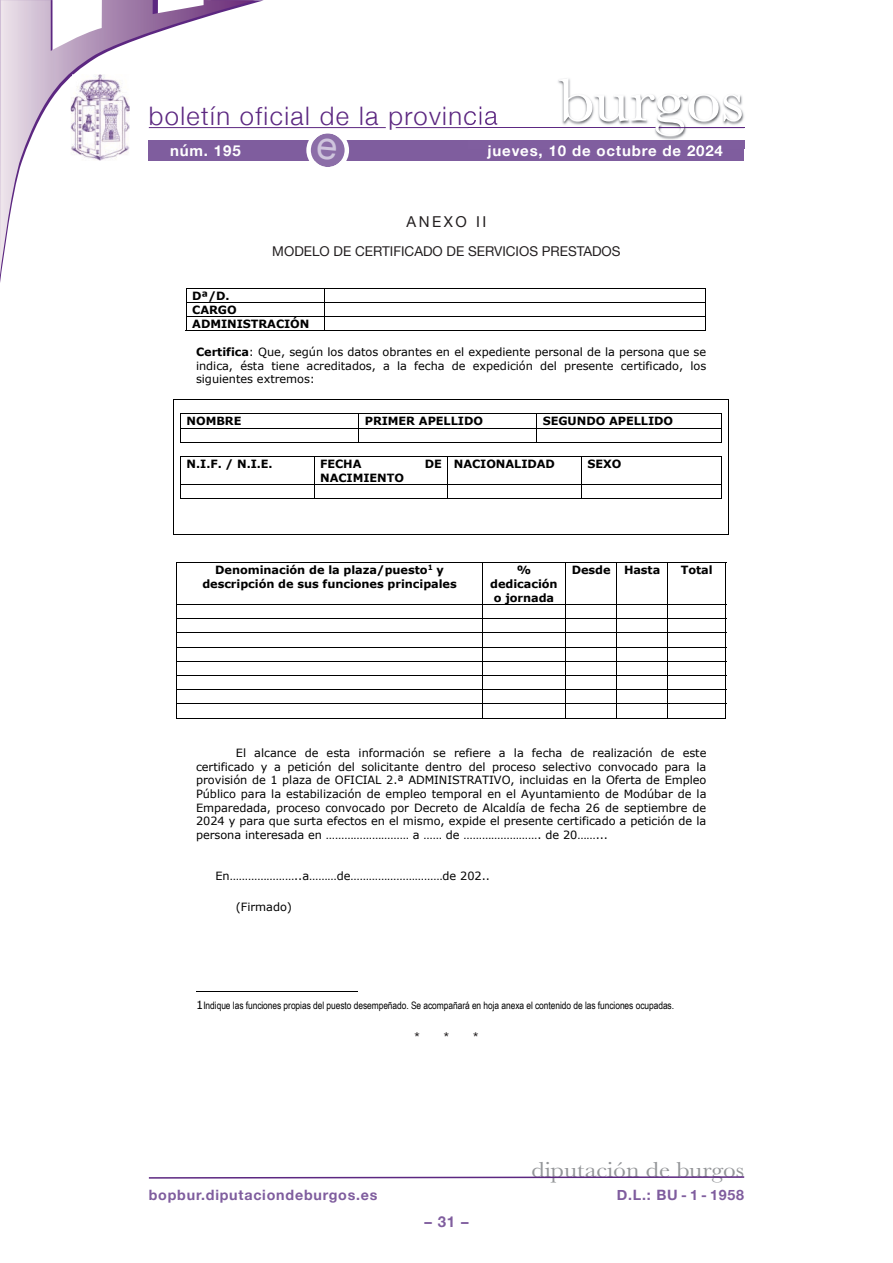
<style>
.page{position:relative;width:893px;height:1263px;background:#fff}
.page>*{position:absolute;margin:0;border:0;box-sizing:border-box;transform-origin:0 0}
.t1{font:63px "Baskerville";letter-spacing:-.01em;color:#fff;scale:1.12 1}
.t2{font:300 25.5px "Helvetica Neue";letter-spacing:.055em;color:#5c2781}
.t3{font:22.5px "Baskerville";color:#939598;scale:1.12 1}
.t4{font:700 15px "Helvetica Neue";letter-spacing:.055em;color:#fff}
.t5{font:15px "Helvetica Neue";letter-spacing:.165em;color:#231f20}
.t6{font:700 15px "Helvetica Neue";color:#7f5d9e}
.t7{font:700 14.25px "Helvetica Neue";letter-spacing:.055em;color:#7f5d9e}
.t8{font:13.5px "Helvetica Neue";color:#231f20}
.t9{font:11.4px/13.6px "Verdana";letter-spacing:-.005em;color:#000}
.t10{font:700 11.4px/13.8px "Verdana";letter-spacing:-.005em;color:#000;text-align:center}
.t11{font:10.2px "Arial Narrow";letter-spacing:-.005em;color:#000}
.s1{font-weight:700}
.s2{font-family:"Verdana";font-size:11.4px}
</style>
<div class="page">
<hr style="left:396px;top:127px;width:348px;height:1px;background:#5c2781">
<hr style="left:149px;top:127px;width:237px;height:1px;background:#5c2781">
<svg style="left:0;top:0;width:255px;height:275px"></svg>
<div style="left:149px;top:140px;width:595px;height:20px;background:#7f5d9e"></div>
<svg style="left:148px;top:1176px;width:597px;height:3px"></svg>
<img style="left:468px;top:78px;width:277px;height:71px">
<img style="left:468px;top:127px;width:191px;height:1px">
<img style="left:468px;top:140px;width:276px;height:9px">
<img style="left:487px;top:145px;width:55px;height:4px">
<hr style="left:659px;top:127px;width:85px;height:1px;background:#5c2781">
<img style="left:71px;top:74px;width:59px;height:87px">
<hr style="left:186px;top:288px;width:519px;height:1px;background:#000">
<hr style="left:186px;top:302px;width:519px;height:1px;background:#000">
<hr style="left:186px;top:316px;width:519px;height:1px;background:#000">
<svg style="left:186px;top:289px;width:1px;height:41px"></svg>
<hr style="left:186px;top:330px;width:138px;height:1px;background:#000">
<svg style="left:324px;top:289px;width:1px;height:42px"></svg>
<hr style="left:325px;top:330px;width:380px;height:1px;background:#000">
<svg style="left:705px;top:288px;width:1px;height:43px"></svg>
<hr style="left:180px;top:413px;width:542px;height:1px;background:#000">
<hr style="left:180px;top:428px;width:542px;height:1px;background:#000">
<svg style="left:180px;top:414px;width:1px;height:28px"></svg>
<hr style="left:180px;top:442px;width:178px;height:1px;background:#000">
<svg style="left:358px;top:414px;width:1px;height:29px"></svg>
<hr style="left:359px;top:442px;width:178px;height:1px;background:#000">
<hr style="left:537px;top:442px;width:185px;height:1px;background:#000">
<hr style="left:180px;top:456px;width:542px;height:1px;background:#000">
<hr style="left:180px;top:484px;width:542px;height:1px;background:#000">
<svg style="left:180px;top:457px;width:1px;height:41px"></svg>
<hr style="left:180px;top:498px;width:134px;height:1px;background:#000">
<svg style="left:314px;top:457px;width:1px;height:41px"></svg>
<hr style="left:314px;top:498px;width:133px;height:1px;background:#000">
<svg style="left:447px;top:457px;width:1px;height:42px"></svg>
<hr style="left:448px;top:498px;width:133px;height:1px;background:#000">
<svg style="left:581px;top:457px;width:1px;height:42px"></svg>
<hr style="left:582px;top:498px;width:140px;height:1px;background:#000">
<hr style="left:174px;top:399px;width:555px;height:1px;background:#000">
<hr style="left:174px;top:400px;width:1px;height:135px;background:#000">
<hr style="left:174px;top:534px;width:554px;height:1px;background:#000">
<hr style="left:728px;top:400px;width:1px;height:135px;background:#000">
<hr style="left:176px;top:562px;width:550px;height:1px;background:#000">
<hr style="left:176px;top:563px;width:1px;height:41px;background:#000">
<hr style="left:482px;top:563px;width:1px;height:41px;background:#000">
<hr style="left:565px;top:563px;width:1px;height:41px;background:#000">
<hr style="left:616px;top:563px;width:1px;height:41px;background:#000">
<hr style="left:667px;top:563px;width:1px;height:41px;background:#000">
<hr style="left:726px;top:563px;width:1px;height:41px;background:#000">
<hr style="left:176px;top:604px;width:550px;height:1px;background:#000">
<hr style="left:176px;top:618px;width:550px;height:1px;background:#000">
<hr style="left:176px;top:632px;width:550px;height:1px;background:#000">
<hr style="left:176px;top:647px;width:550px;height:1px;background:#000">
<hr style="left:176px;top:661px;width:550px;height:1px;background:#000">
<hr style="left:176px;top:675px;width:550px;height:1px;background:#000">
<hr style="left:176px;top:689px;width:550px;height:1px;background:#000">
<hr style="left:176px;top:704px;width:550px;height:1px;background:#000">
<svg style="left:176px;top:605px;width:1px;height:113px"></svg>
<hr style="left:176px;top:718px;width:306px;height:1px;background:#000">
<svg style="left:482px;top:605px;width:1px;height:113px"></svg>
<hr style="left:483px;top:718px;width:82px;height:1px;background:#000">
<svg style="left:565px;top:605px;width:1px;height:113px"></svg>
<hr style="left:566px;top:718px;width:50px;height:1px;background:#000">
<svg style="left:616px;top:605px;width:1px;height:113px"></svg>
<hr style="left:617px;top:718px;width:50px;height:1px;background:#000">
<svg style="left:667px;top:605px;width:1px;height:113px"></svg>
<hr style="left:668px;top:718px;width:58px;height:1px;background:#000">
<hr style="left:196px;top:991px;width:162px;height:1px;background:#000">
<svg style="left:306px;top:133px;width:43px;height:34px"></svg>
<h2 class="t2" style="left:149px;top:100px;width:350px">boletín oficial de la provincia</h2>
<h1 class="t1" style="left:558px;top:64px;width:168px">burgos</h1>
<h3 class="t4" style="left:170px;top:141px;width:72px">núm. 195</h3>
<h3 class="t4" style="left:487px;top:141px;width:237px">jueves, 10 de octubre de 2024</h3>
<h3 class="t5" style="left:407px;top:213px;width:81px">ANEXO II</h3>
<p class="t8" style="left:272px;top:244px;width:350px">MODELO DE CERTIFICADO DE SERVICIOS PRESTADOS</p>
<p class="t10" style="left:192px;top:288px;width:119px;text-align:left">Dª/D.<br>CARGO<br>ADMINISTRACIÓN</p>
<p class="t9" style="left:196px;top:345px;width:512px"><span class="s1">Certifica</span>: Que, según los datos obrantes en el expediente personal de la persona que se indica, ésta tiene acreditados, a<br>siguientes extremos:</p>
<p class="t9" style="left:397px;top:358px;width:311px">la fecha de expedición del presente certificado, los</p>
<p class="t10" style="left:365px;top:414px;width:120px">PRIMER APELLIDO</p>
<p class="t10" style="left:543px;top:414px;width:132px">SEGUNDO APELLIDO</p>
<p class="t10" style="left:425px;top:457px;width:19px">DE</p>
<p class="t10" style="left:320px;top:470px;width:85px">NACIMIENTO</p>
<p class="t10" style="left:187px;top:414px;width:56px">NOMBRE</p>
<p class="t10" style="left:187px;top:457px;width:88px">N.I.F. / N.I.E.</p>
<p class="t10" style="left:320px;top:457px;width:43px">FECHA</p>
<p class="t10" style="left:454px;top:457px;width:103px">NACIONALIDAD</p>
<p class="t10" style="left:587px;top:457px;width:35px">SEXO</p>
<p class="t10" style="left:202px;top:563px;width:256px">Denominación de la plaza/puesto<sup>1</sup> y descripción de sus funciones principales</p>
<p class="t10" style="left:490px;top:563px;width:69px">% dedicación o jornada</p>
<p class="t10" style="left:572px;top:563px;width:90px">Desde Hasta</p>
<p class="t10" style="left:681px;top:563px;width:33px">Total</p>
<p class="t9" style="left:196px;top:745px;width:512px;text-align:right">El alcance de esta información se refiere a la fecha de realización de este certificado y a petición del solicitante dentro del proceso selectivo convocado para la provisión de 1 plaza de OFICIAL 2.ª ADMINISTRATIVO, incluidas en la Oferta de Empleo Público para la estabilización de empleo temporal en el Ayuntamiento de Modúbar de la Decreto de Alcaldía de fecha 26 de septiembre de<br>2024 y para que surta efectos en el mismo, expide el presente certificado a petición de la</p>
<p class="t9" style="left:196px;top:800px;width:215px">Emparedada, proceso convocado por</p>
<p class="t9" style="left:196px;top:827px;width:414px">persona interesada en ……………………… a …… de ……………………. de 20……...</p>
<p class="t9" style="left:216px;top:868px;width:276px">En…………………..a………de…………………………de 202..</p>
<p class="t9" style="left:236px;top:900px;width:58px">(Firmado)</p>
<p class="t11" style="left:196px;top:999px;width:480px"><span class="s2">1</span>Indique las funciones propias del puesto desempeñado. Se acompañará en hoja anexa el contenido de las funciones ocupadas.</p>
<h3 class="t5" style="left:414px;top:1028px;width:36px">* *</h3>
<h3 class="t5" style="left:473px;top:1028px;width:7px">*</h3>
<h3 class="t3" style="left:531px;top:1157px;width:191px">diputación de burgos</h3>
<p class="t7" style="left:149px;top:1186px;width:230px">bopbur.diputaciondeburgos.es</p>
<p class="t7" style="left:617px;top:1186px;width:129px">D.L.: BU - 1 - 1958</p>
<h3 class="t6" style="left:424px;top:1212px;width:46px">– 31 –</h3>
</div>
